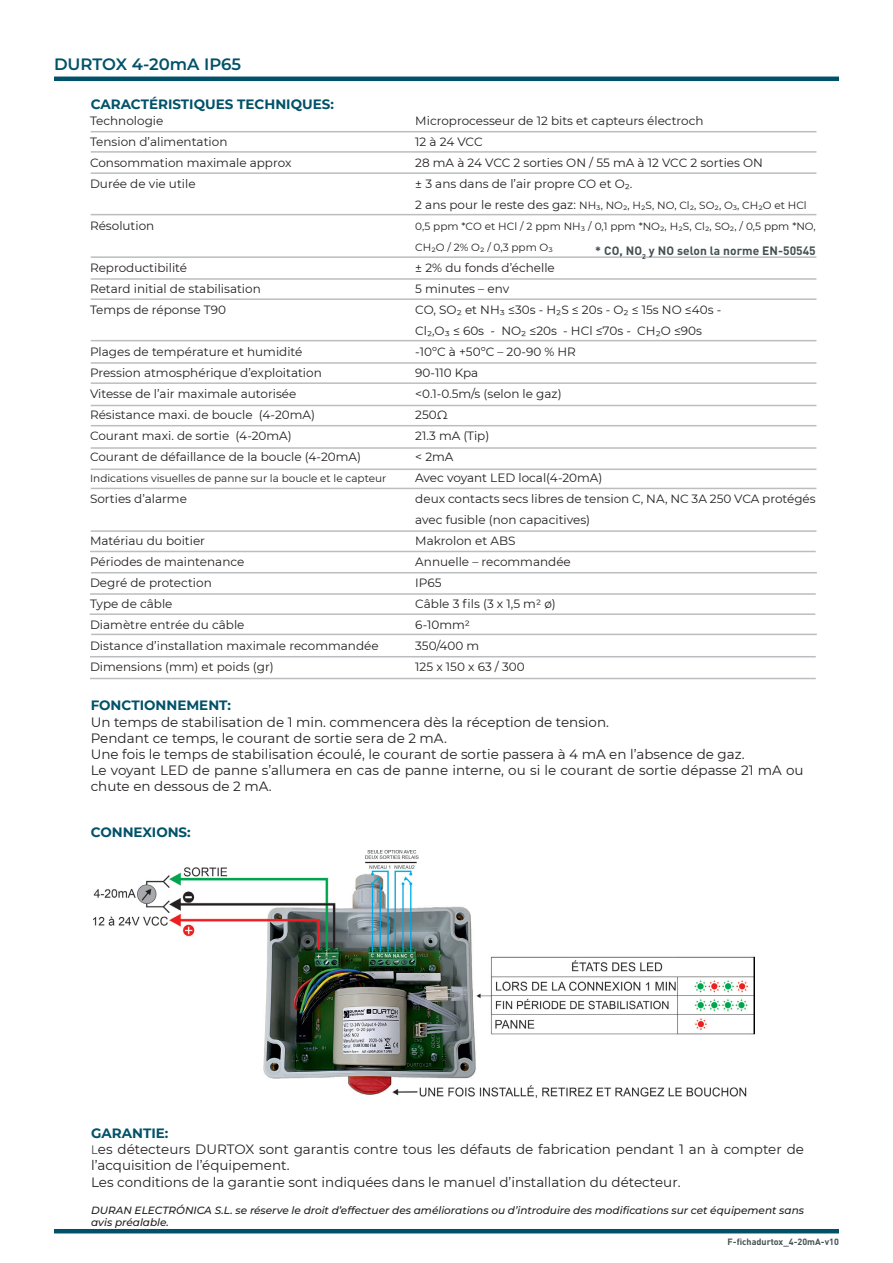
<style>
.page{position:relative;width:893px;height:1263px;background:#fff}
.page>*{position:absolute;margin:0;border:0;box-sizing:border-box;transform-origin:0 0}
.t1{font:100 16.5px "Montserrat";color:#015269}
.t2{font:13.5px/16.2px "Montserrat";color:#231f20}
.t3{font:700 13.5px "Montserrat";color:#015269}
.t4{font:12px/21px "Montserrat";color:#231f20}
.t5{font:700 12px "DIN";color:#445052}
.t6{font:10.5px/21px "Montserrat";color:#231f20}
.t7{font:italic 500 10.5px/12.6px "Montserrat";color:#231f20}
.t8{font:700 9px "DIN";color:#445052}
.s1{font-size:12px}
.s2{font-family:"DIN";font-size:12px;color:#4d4d4d}
</style>
<div class="page">
<hr style="left:54px;top:77px;width:785px;height:4px;background:#015269">
<hr style="left:54px;top:1229px;width:785px;height:4px;background:#015269">
<hr style="left:91px;top:256px;width:725px;height:2px;background:#bcbdc0">
<hr style="left:91px;top:131px;width:725px;height:1px;background:#bcbdc0">
<hr style="left:91px;top:151px;width:725px;height:2px;background:#bcbdc0">
<hr style="left:91px;top:214px;width:725px;height:1px;background:#bcbdc0">
<hr style="left:91px;top:278px;width:725px;height:2px;background:#bcbdc0">
<hr style="left:91px;top:298px;width:725px;height:2px;background:#bcbdc0">
<hr style="left:91px;top:340px;width:725px;height:1px;background:#bcbdc0">
<hr style="left:91px;top:362px;width:725px;height:2px;background:#bcbdc0">
<hr style="left:91px;top:382px;width:725px;height:2px;background:#bcbdc0">
<hr style="left:91px;top:405px;width:725px;height:1px;background:#bcbdc0">
<hr style="left:91px;top:425px;width:725px;height:1px;background:#bcbdc0">
<hr style="left:91px;top:447px;width:725px;height:2px;background:#bcbdc0">
<hr style="left:91px;top:468px;width:725px;height:2px;background:#bcbdc0">
<hr style="left:91px;top:488px;width:725px;height:1px;background:#bcbdc0">
<img style="left:94px;top:850px;width:660px;height:247px">
<hr style="left:91px;top:572px;width:726px;height:1px;background:#bcbdc0">
<hr style="left:90px;top:551px;width:726px;height:1px;background:#bcbdc0">
<hr style="left:91px;top:530px;width:725px;height:2px;background:#bcbdc0">
<hr style="left:91px;top:634px;width:726px;height:1px;background:#bcbdc0">
<hr style="left:90px;top:613px;width:725px;height:2px;background:#bcbdc0">
<hr style="left:90px;top:593px;width:726px;height:2px;background:#bcbdc0">
<hr style="left:91px;top:172px;width:725px;height:2px;background:#bcbdc0">
<hr style="left:90px;top:656px;width:726px;height:1px;background:#bcbdc0">
<hr style="left:90px;top:678px;width:726px;height:1px;background:#bcbdc0">
<p class="t1" style="left:54px;top:53px;width:189px">DURTOX 4-20mA IP65</p>
<p class="t3" style="left:91px;top:95px;width:245px">CARACTÉRISTIQUES TECHNIQUES:</p>
<p class="t4" style="left:90px;top:109px;width:75px">Technologie</p>
<p class="t4" style="left:90px;top:130px;width:139px">Tension d’alimentation</p>
<p class="t4" style="left:90px;top:151px;width:203px">Consommation maximale approx</p>
<p class="t4" style="left:90px;top:172px;width:107px">Durée de vie utile</p>
<p class="t4" style="left:90px;top:214px;width:66px">Résolution</p>
<p class="t4" style="left:90px;top:256px;width:99px">Reproductibilité</p>
<p class="t4" style="left:90px;top:277px;width:172px">Retard initial de stabilisation</p>
<p class="t4" style="left:90px;top:298px;width:137px">Temps de réponse T90</p>
<p class="t4" style="left:90px;top:340px;width:214px">Plages de température et humidité</p>
<p class="t4" style="left:90px;top:361px;width:233px">Pression atmosphérique d’exploitation</p>
<p class="t4" style="left:90px;top:382px;width:208px">Vitesse de l’air maximale autorisée</p>
<p class="t4" style="left:90px;top:403px;width:227px">Résistance maxi. de boucle (4-20mA)</p>
<p class="t4" style="left:90px;top:424px;width:203px">Courant maxi. de sortie (4-20mA)</p>
<p class="t4" style="left:90px;top:445px;width:272px">Courant de défaillance de la boucle (4-20mA)</p>
<p class="t6" style="left:90px;top:467px;width:298px">Indications visuelles de panne sur la boucle et le capteur</p>
<p class="t4" style="left:90px;top:487px;width:98px">Sorties d’alarme</p>
<p class="t4" style="left:90px;top:529px;width:117px">Matériau du boitier</p>
<p class="t4" style="left:90px;top:550px;width:156px">Périodes de maintenance</p>
<p class="t4" style="left:90px;top:571px;width:123px">Degré de protection</p>
<p class="t4" style="left:90px;top:592px;width:84px">Type de câble</p>
<p class="t4" style="left:90px;top:613px;width:156px">Diamètre entrée du câble</p>
<p class="t4" style="left:90px;top:634px;width:290px">Distance d’installation maximale recommandée</p>
<p class="t4" style="left:90px;top:655px;width:185px">Dimensions (mm) et poids (gr)</p>
<p class="t3" style="left:91px;top:696px;width:142px">FONCTIONNEMENT:</p>
<p class="t2" style="left:91px;top:713px;width:520px">Un temps de stabilisation de 1 min. commencera dès la réception de tension.</p>
<p class="t2" style="left:91px;top:729px;width:358px">Pendant ce temps, le courant de sortie sera de 2 mA.</p>
<p class="t2" style="left:91px;top:746px;width:655px">Une fois le temps de stabilisation écoulé, le courant de sortie passera à 4 mA en l’absence de gaz.</p>
<p class="t2" style="left:91px;top:762px;width:714px">Le voyant LED de panne s’allumera en cas de panne interne, ou si le courant de sortie dépasse 21 mA ou chute en dessous de 2 mA.</p>
<p class="t4" style="left:415px;top:109px;width:290px">Microprocesseur de 12 bits et capteurs électroch</p>
<p class="t4" style="left:415px;top:130px;width:69px">12 à 24 VCC</p>
<p class="t4" style="left:415px;top:151px;width:349px">28 mA à 24 VCC 2 sorties ON / 55 mA à 12 VCC 2 sorties ON</p>
<p class="t4" style="left:415px;top:172px;width:219px">± 3 ans dans de l’air propre CO et O2.</p>
<p class="t6" style="left:415px;top:194px;width:393px"><span class="s1">2 ans pour le reste des gaz:</span> NH3, NO2, H2S, NO, Cl2, SO2, O3, CH2O et HCl</p>
<p class="t6" style="left:415px;top:215px;width:402px">0,5 ppm *CO et HCl / 2 ppm NH3 / 0,1 ppm *NO2, H2S, Cl2, SO2, / 0,5 ppm *NO,<br>CH2O / 2% O2 / 0,3 ppm O3</p>
<p class="t4" style="left:415px;top:256px;width:141px">± 2% du fonds d’échelle</p>
<p class="t4" style="left:415px;top:277px;width:95px">5 minutes – env</p>
<p class="t4" style="left:415px;top:298px;width:307px">CO, SO2 et NH3 ≤30s - H2S ≤ 20s - O2 ≤ 15s NO ≤40s -</p>
<p class="t4" style="left:415px;top:319px;width:288px">Cl2,O3 ≤ 60s - NO2 ≤20s - HCl ≤70s - CH2O ≤90s</p>
<p class="t4" style="left:415px;top:340px;width:162px">-10ºC à +50ºC – 20-90 % HR</p>
<p class="t4" style="left:415px;top:361px;width:65px">90-110 Kpa</p>
<p class="t4" style="left:415px;top:382px;width:148px">&lt;0.1-0.5m/s (selon le gaz)</p>
<p class="t4" style="left:415px;top:403px;width:34px">250Ω</p>
<p class="t4" style="left:415px;top:424px;width:76px">21.3 mA (Tip)</p>
<p class="t4" style="left:415px;top:445px;width:40px">&lt; 2mA</p>
<p class="t4" style="left:415px;top:466px;width:189px">Avec voyant LED local(4-20mA)</p>
<p class="t4" style="left:415px;top:487px;width:402px">deux contacts secs libres de tension C, NA, NC 3A 250 VCA protégés avec fusible (non capacitives)</p>
<p class="t4" style="left:415px;top:529px;width:102px">Makrolon et ABS</p>
<p class="t4" style="left:415px;top:550px;width:157px">Annuelle – recommandée</p>
<p class="t4" style="left:415px;top:571px;width:28px">IP65</p>
<p class="t4" style="left:415px;top:592px;width:142px">Câble 3 fils (3 x 1,5 m2 ø)</p>
<p class="t4" style="left:415px;top:613px;width:56px">6-10mm2</p>
<p class="t4" style="left:415px;top:634px;width:66px">350/400 m</p>
<p class="t4" style="left:415px;top:655px;width:111px">125 x 150 x 63 / 300</p>
<p class="t5" style="left:595px;top:242px;width:222px">* CO, NO<sub>2</sub> y NO selon la norme EN-50545</p>
<p class="t3" style="left:91px;top:822px;width:102px">CONNEXIONS:</p>
<p class="t3" style="left:91px;top:1123px;width:79px">GARANTIE:</p>
<p class="t2" style="left:91px;top:1141px;width:714px"><span class="s2">L</span>es détecteurs DURTOX sont garantis contre tous les défauts de fabrication pendant 1 an à compter de l’acquisition de l’équipement.</p>
<p class="t2" style="left:91px;top:1173px;width:591px">Les conditions de la garantie sont indiquées dans le manuel d’installation du détecteur.</p>
<p class="t7" style="left:91px;top:1203px;width:714px">DURAN ELECTRÓNICA S.L. se réserve le droit d’effectuer des améliorations ou d’introduire des modifications sur cet équipement sans avis préalable.</p>
<p class="t8" style="left:727px;top:1236px;width:113px">F-fichadurtox_4-20mA-v10</p>
</div>
